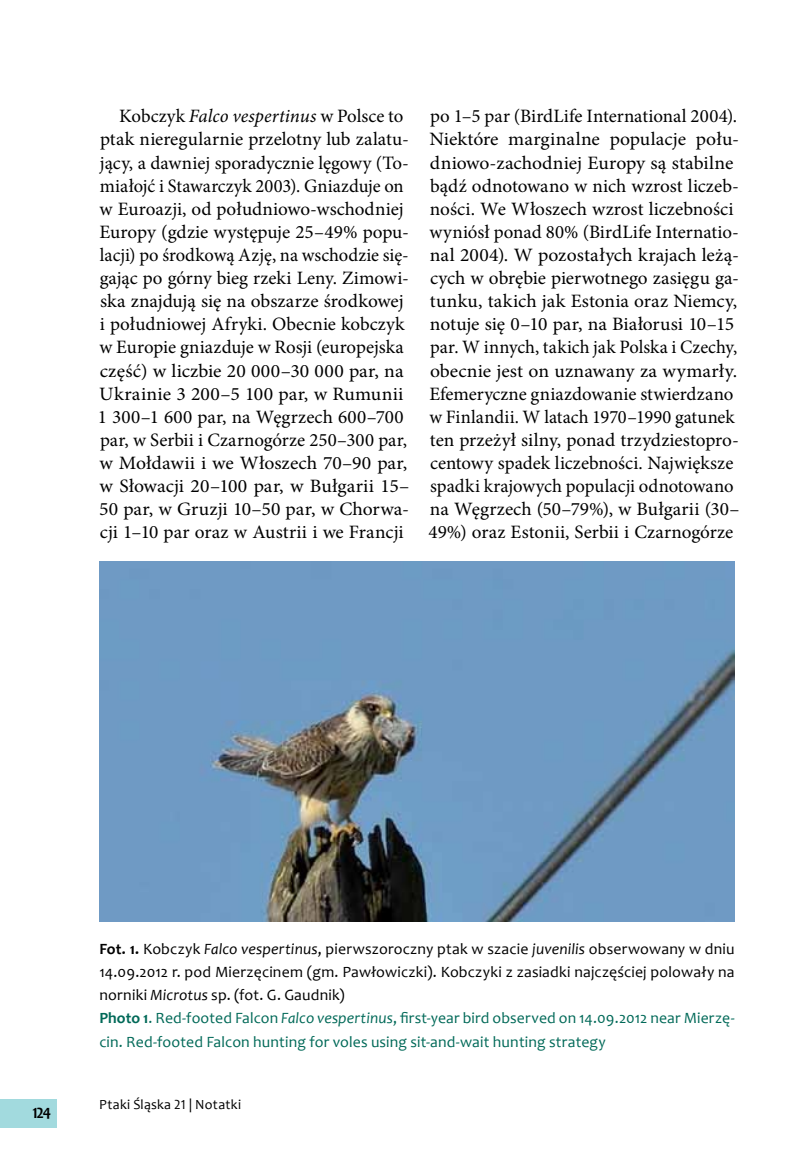
<style>
.page{position:relative;width:809px;height:1171px;background:#fff}
.page>*{position:absolute;margin:0;border:0;box-sizing:border-box;transform-origin:0 0}
.t1{font:18.9px/23.1px "Minion Pro";color:#000}
.t2{font:15.75px/23.1px "Candara";letter-spacing:.01em;color:#000}
.t3{font:700 15.75px "Candara";color:#000}
.t4{font:14px "Candara";letter-spacing:.015em;color:#000}
.s1{font-style:italic}
.s2{font-weight:700}
.s3{font-weight:700;color:#006958}
.s4{color:#006958}
.s5{font-style:italic;color:#006958}
</style>
<div class="page">
<div style="left:0;top:1099px;width:57px;height:28px;background:#a2dade"></div>
<img style="left:99px;top:561px;width:635px;height:360px">
<p class="t1" style="left:98px;top:105px;width:313px;text-indent:21px">Kobczyk <span class="s1">Falco vespertinus</span> w Polsce to ptak nieregularnie przelotny lub zalatu&shy;jący, a dawniej sporadycznie lęgowy (To&shy;miałojć i Stawarczyk 2003). Gniazduje on w Euroazji, od południowo-wschodniej Europy (gdzie występuje 25–49% popu&shy;lacji) po środkową Azję, na wschodzie się&shy;gając po górny bieg rzeki Leny. Zimowi&shy;ska znajdują się na obszarze środkowej i południowej Afryki. Obecnie kobczyk w Europie gniazduje w Rosji (europejska część) w liczbie 20 000–30 000 par, na Ukrainie 3 200–5 100 par, w Rumunii 1 300–1 600 par, na Węgrzech 600–700 par, w Serbii i Czarnogórze 250–300 par, w Mołdawii i we Włoszech 70–90 par, w Słowacji 20–100 par, w Bułgarii 15– 50 par, w Gruzji 10–50 par, w Chorwa&shy;cji 1–10 par oraz w Austrii i we Francji</p>
<p class="t1" style="left:428px;top:105px;width:312px">po 1–5 par (BirdLife International 2004).<br>Niektóre marginalne populacje połu&shy;dniowo-zachodniej Europy są stabilne bądź odnotowano w nich wzrost liczeb&shy;ności. We Włoszech wzrost liczebności wyniósł ponad 80% (BirdLife Internatio&shy;nal 2004). W pozostałych krajach leżą&shy;cych w obrębie pierwotnego zasięgu ga&shy;tunku, takich jak Estonia oraz Niemcy, notuje się 0–10 par, na Białorusi 10–15 par. W innych, takich jak Polska i Czechy, obecnie jest on uznawany za wymarły.<br>Efemeryczne gniazdowanie stwierdzano w Finlandii. W latach 1970–1990 gatunek ten przeżył silny, ponad trzydziestopro&shy;centowy spadek liczebności. Największe spadki krajowych populacji odnotowano na Węgrzech (50–79%), w Bułgarii (30– 49%) oraz Estonii, Serbii i Czarnogórze</p>
<p class="t3" style="left:32px;top:1103px;width:20px">124</p>
<p class="t2" style="left:99px;top:937px;width:637px"><span class="s2">Fot. 1.</span> Kobczyk <span class="s1">Falco vespertinus</span>, pierwszoroczny ptak w szacie <span class="s1">juvenilis</span> obserwowany w dniu 14.09.2012 r. pod Mierzęcinem (gm. Pawłowiczki). Kobczyki z zasiadki najczęściej polowały na norniki <span class="s1">Microtus</span> sp. (fot. G. Gaudnik)<br><span class="s3">Photo 1</span><span class="s4">. Red-footed Falcon</span> <span class="s5">Falco vespertinus</span><span class="s4">, first-year bird observed on 14.09.2012 near Mierzę&shy;cin. Red-footed Falcon hunting for voles using sit-and-wait hunting strategy</span></p>
<p class="t4" style="left:99px;top:1096px;width:143px">Ptaki Śląska 21 | Notatki</p>
</div>
